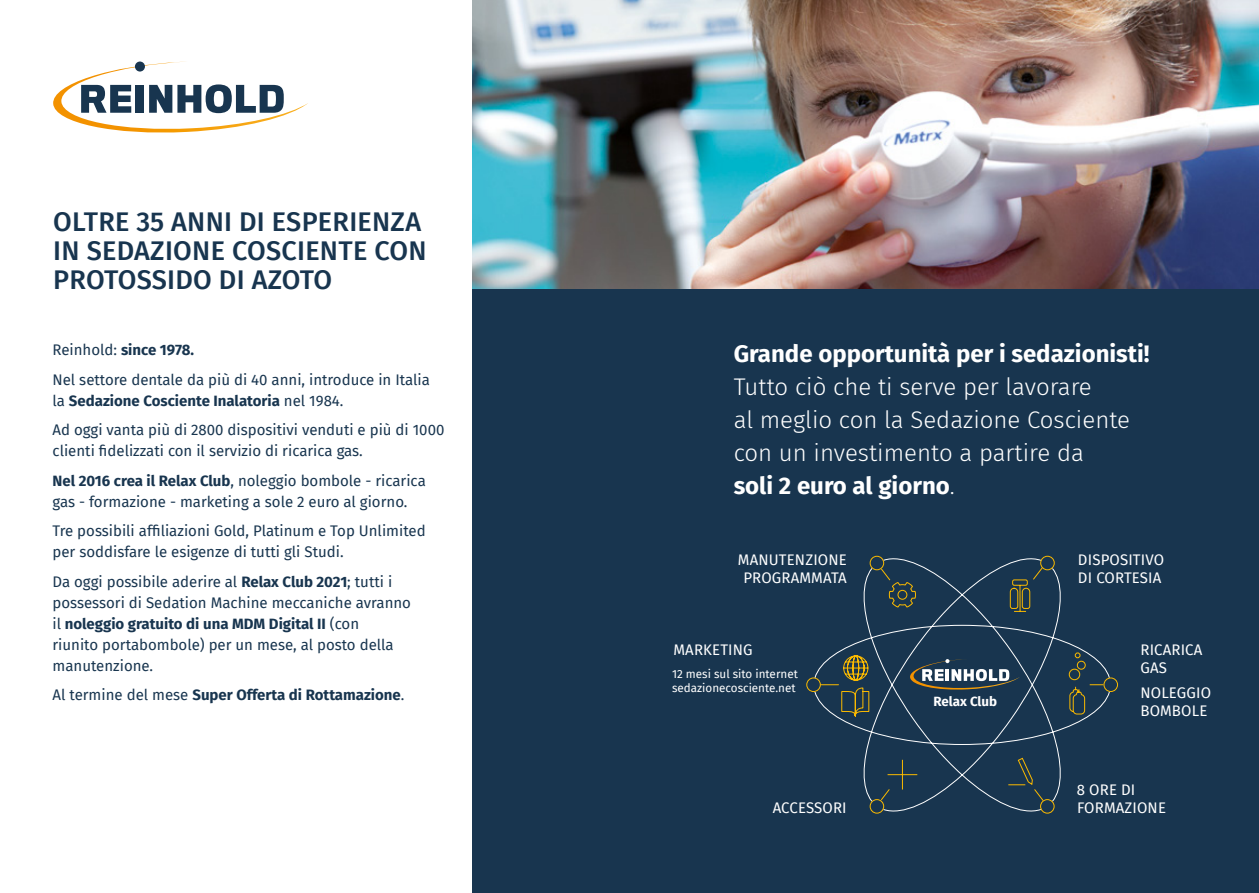
<style>
.page{position:relative;width:1259px;height:893px;background:#fff}
.page>*{position:absolute;margin:0;border:0;box-sizing:border-box;transform-origin:0 0}
.t1{font:500 27px/29.2px "Fira Sans";letter-spacing:.01em;color:#18354f}
.t2{font:300 24px/33px "Fira Sans";color:#fff}
.t3{font:700 24px "Fira Sans";color:#fff}
.t4{font:15px/29.5px "Fira Sans";color:#18354f}
.t5{font:15px/18px "Fira Sans";letter-spacing:.01em;color:#fff}
.t6{font:700 15px "Fira Sans";color:#18354f}
.t7{font:700 13.35px "Fira Sans";color:#fff}
.t8{font:11.7px/14px "Fira Sans";color:#fff}
.s1{font-weight:700}
.s2{font-weight:400}
</style>
<div class="page">
<img style="left:473px;top:0;width:786px;height:289px">
<div style="left:473px;top:289px;width:786px;height:604px;background:#18354f"></div>
<svg style="left:814px;top:555px;width:296px;height:259px"></svg>
<svg style="left:902px;top:760px;width:1px;height:29px"></svg>
<hr style="left:887px;top:774px;width:30px;height:1px;background:#fbba00">
<svg style="left:880px;top:788px;width:10px;height:13px"></svg>
<svg style="left:880px;top:568px;width:36px;height:40px"></svg>
<svg style="left:1008px;top:757px;width:36px;height:45px"></svg>
<svg style="left:820px;top:655px;width:49px;height:62px"></svg>
<div style="left:869px;top:556px;width:15px;height:14px;border:1px solid #fbba00;border-radius:50%"></div>
<div style="left:1040px;top:556px;width:14px;height:14px;border:1px solid #fbba00;border-radius:50%"></div>
<div style="left:1040px;top:799px;width:14px;height:14px;border:1px solid #fbba00;border-radius:50%"></div>
<div style="left:869px;top:799px;width:15px;height:14px;border:1px solid #fbba00;border-radius:50%"></div>
<div style="left:806px;top:677px;width:14px;height:15px;border:1px solid #fbba00;border-radius:50%"></div>
<div style="left:1103px;top:677px;width:15px;height:15px;border:1px solid #fbba00;border-radius:50%"></div>
<svg style="left:1068px;top:652px;width:35px;height:63px"></svg>
<svg style="left:1009px;top:567px;width:34px;height:45px"></svg>
<svg style="left:53px;top:62px;width:255px;height:71px"></svg>
<div style="left:135px;top:62px;width:10px;height:10px;background:#18354f;border-radius:50%"></div>
<h1 class="t1" style="left:53px;top:205px;width:375px">OLTRE 35 ANNI DI ESPERIENZA<br>IN SEDAZIONE COSCIENTE CON<br>PROTOSSIDO DI AZOTO</h1>
<p class="t4" style="left:53px;top:335px;width:379px">Reinhold: <span class="s1">since 1978.<br></span>Nel settore dentale da più di 40 anni, introduce in Italia</p>
<p class="t4" style="left:53px;top:385px;width:393px">la <span class="s1">Sedazione Cosciente Inalatoria</span> nel 1984.<br>Ad oggi vanta più di 2800 dispositivi venduti e più di 1000</p>
<p class="t4" style="left:53px;top:436px;width:375px">clienti fidelizzati con il servizio di ricarica gas.<br><span class="s1">Nel 2016 crea il Relax Club</span>, noleggio bombole - ricarica</p>
<p class="t4" style="left:53px;top:486px;width:375px">gas - formazione - marketing a sole 2 euro al giorno.<br>Tre possibili affiliazioni Gold, Platinum e Top Unlimited</p>
<p class="t4" style="left:53px;top:537px;width:341px">per soddisfare le esigenze di tutti gli Studi.<br>Da oggi possibile aderire al <span class="s1">Relax Club 2021</span>; tutti i</p>
<p class="t4" style="left:53px;top:592px;width:360px;line-height:21px">possessori di Sedation Machine meccaniche avranno il <span class="s1">noleggio gratuito di una MDM Digital II</span> (con<br>riunito portabombole) per un mese, al posto della manutenzione.</p>
<p class="t6" style="left:53px;top:683px;width:353px"><span class="s2">Al termine del mese</span> Super Offerta di Rottamazione<span class="s2">.</span></p>
<h2 class="t3" style="left:733px;top:334px;width:417px">Grande opportunità per i sedazionisti!</h2>
<h2 class="t2" style="left:733px;top:370px;width:398px">Tutto ciò che ti serve per lavorare<br>al meglio con la Sedazione Cosciente con un investimento a partire da<br><span class="s1">soli 2 euro al giorno</span>.</h2>
<p class="t5" style="left:738px;top:550px;width:110px;text-align:center">MANUTENZIONE<br>PROGRAMMATA</p>
<p class="t5" style="left:673px;top:641px;width:81px">MARKETING</p>
<p class="t8" style="left:672px;top:666px;width:127px">12 mesi sul sito internet sedazionecosciente.net</p>
<p class="t7" style="left:933px;top:690px;width:65px">Relax Club</p>
<p class="t5" style="left:1078px;top:550px;width:88px">DISPOSITIVO<br>DI CORTESIA</p>
<p class="t5" style="left:1140px;top:641px;width:63px">RICARICA<br>GAS</p>
<p class="t5" style="left:1140px;top:684px;width:72px">NOLEGGIO<br>BOMBOLE</p>
<p class="t5" style="left:1077px;top:781px;width:60px">8 ORE DI</p>
<p class="t5" style="left:772px;top:799px;width:75px">ACCESSORI</p>
<p class="t5" style="left:1077px;top:799px;width:90px">FORMAZIONE</p>
</div>
